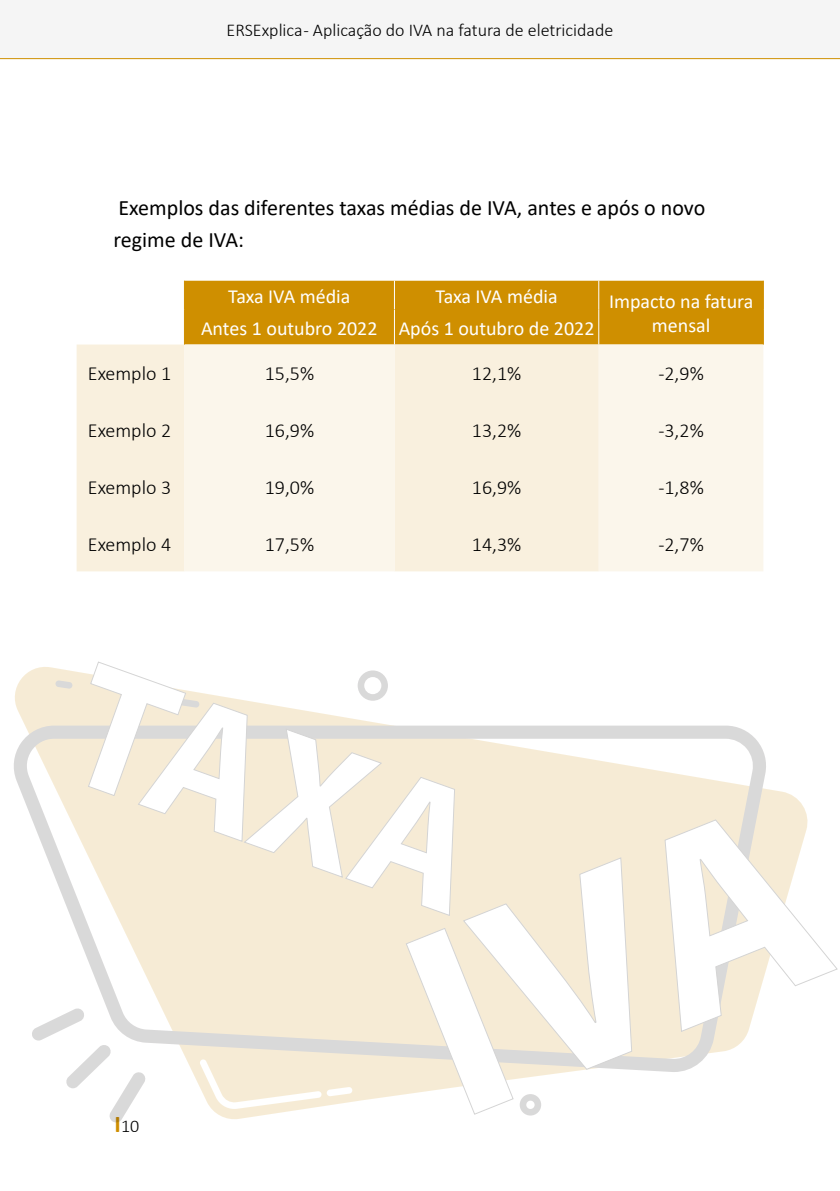
<style>
.page{position:relative;width:840px;height:1191px;background:#fff}
.page>*{position:absolute;margin:0;border:0;box-sizing:border-box;transform-origin:0 0}
.t1{font:22px/32px "Calibri";color:#000}
.t2{font:300 20px "Calibri";color:#000}
.t3{font:20px "Calibri";color:#fff}
.t4{font:300 18px "Calibri";color:#000}
.s1{font-weight:700;font-size:24px;color:#cf8f00}
</style>
<div class="page">
<div style="left:0;top:0;width:839px;height:58px;background:#f5f5f5"></div>
<div style="left:77px;top:344px;width:107px;height:227px;background:#f9f0de"></div>
<svg style="left:184px;top:344px;width:579px;height:227px;background:#faf3e6"></svg>
<div style="left:184px;top:281px;width:579px;height:63px;background:#cf8f00"></div>
<hr style="left:762px;top:310px;width:1px;height:34px;background:#cf8f00">
<hr style="left:184px;top:310px;width:1px;height:34px;background:#cf8f00">
<svg style="left:15px;top:671px;width:792px;height:148px"></svg>
<svg style="left:14px;top:725px;width:753px;height:347px;fill:#f6ebd9"></svg>
<svg style="left:31px;top:661px;width:601px;height:461px"></svg>
<svg style="left:663px;top:819px;width:175px;height:213px"></svg>
<hr style="left:0;top:58px;width:839px;height:1px;background:#cf8f00">
<p class="t4" style="left:226px;top:19px;width:388px">ERSExplica - Aplicação do IVA na fatura de eletricidade</p>
<p class="t1" style="left:113px;top:191px;width:593px">Exemplos das diferentes taxas médias de IVA, antes e após o novo regime de IVA:</p>
<p class="t3" style="left:228px;top:282px;width:124px">Taxa IVA média</p>
<p class="t3" style="left:435px;top:282px;width:124px">Taxa IVA média</p>
<p class="t3" style="left:608px;top:288px;width:146px">Impacto na fatura</p>
<p class="t3" style="left:201px;top:314px;width:178px">Antes 1 outubro 2022</p>
<p class="t3" style="left:398px;top:314px;width:197px">Após 1 outubro de 2022</p>
<p class="t3" style="left:651px;top:312px;width:60px">mensal</p>
<p class="t2" style="left:88px;top:361px;width:85px">Exemplo 1</p>
<p class="t2" style="left:264px;top:361px;width:51px">15,5%</p>
<p class="t2" style="left:471px;top:361px;width:51px">12,1%</p>
<p class="t2" style="left:658px;top:361px;width:47px">-2,9%</p>
<p class="t2" style="left:88px;top:418px;width:85px">Exemplo 2</p>
<p class="t2" style="left:264px;top:418px;width:51px">16,9%</p>
<p class="t2" style="left:471px;top:418px;width:51px">13,2%</p>
<p class="t2" style="left:658px;top:418px;width:47px">-3,2%</p>
<p class="t2" style="left:88px;top:475px;width:85px">Exemplo 3</p>
<p class="t2" style="left:264px;top:475px;width:51px">19,0%</p>
<p class="t2" style="left:471px;top:475px;width:51px">16,9%</p>
<p class="t2" style="left:658px;top:475px;width:47px">-1,8%</p>
<p class="t2" style="left:88px;top:531px;width:85px">Exemplo 4</p>
<p class="t2" style="left:264px;top:531px;width:51px">17,5%</p>
<p class="t2" style="left:471px;top:531px;width:51px">14,3%</p>
<p class="t2" style="left:658px;top:531px;width:47px">-2,7%</p>
<p class="t4" style="left:115px;top:1115px;width:26px"><span class="s1">I</span>10</p>
</div>
